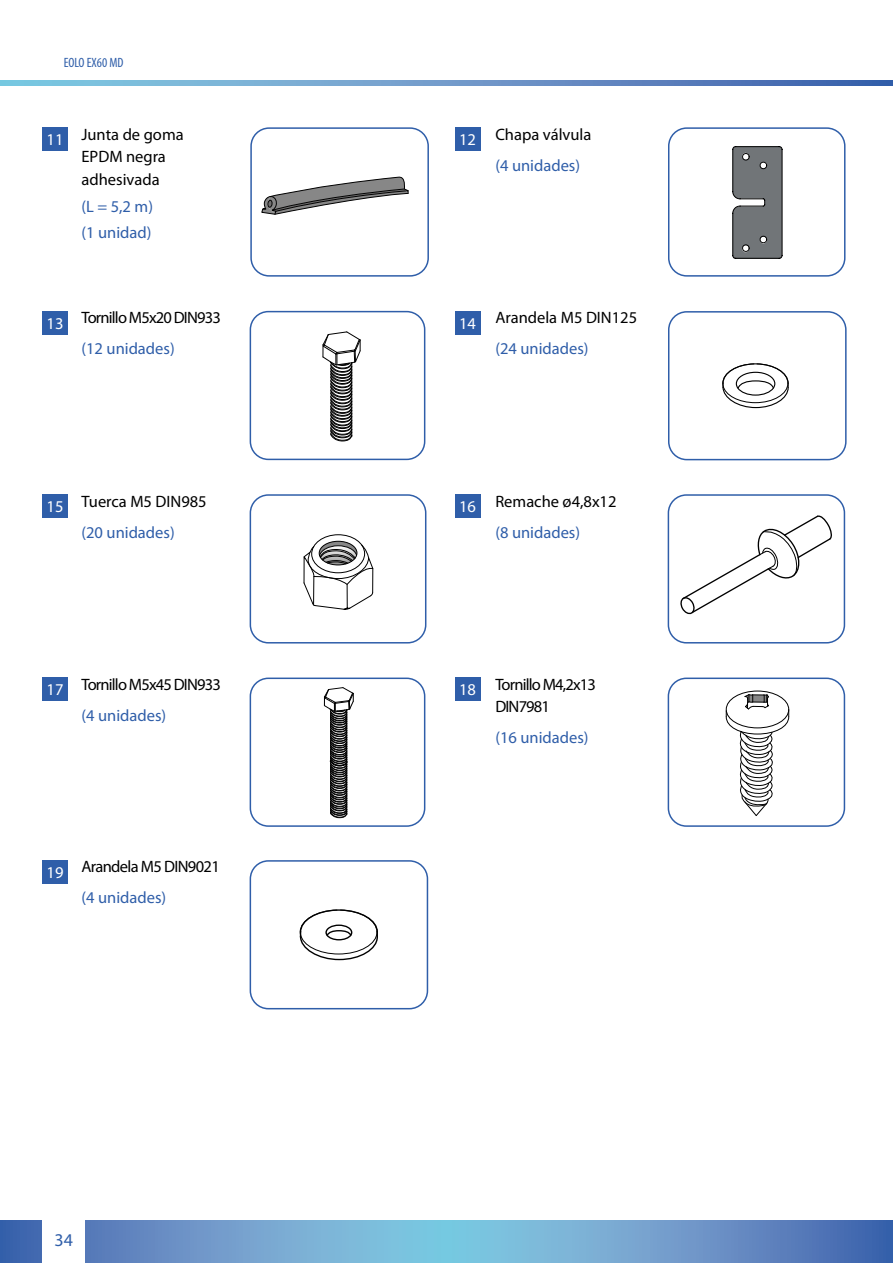
<style>
.page{position:relative;width:893px;height:1263px;background:#fff}
.page>*{position:absolute;margin:0;border:0;box-sizing:border-box;transform-origin:0 0}
.t1{font:18px "Myriad Pro";color:#2f5ea9}
.t2{font:16.5px/26.7px "Myriad Pro";color:#2f5ea9}
.t3{font:16.5px/22.5px "Myriad Pro";letter-spacing:-.005em;color:#000}
.t4{font:16.5px/22.5px "Myriad Pro";letter-spacing:-.05em;color:#000}
.t5{font:16.5px "Myriad Pro";color:#fff}
.t6{font:16.5px "Myriad Pro";letter-spacing:-.04em;color:#000}
.t7{font:condensed 13.5px "Myriad Pro";color:#2f5ea9}
</style>
<div class="page">
<svg style="left:0;top:1220px;width:893px;height:43px;background:#6b9cca"></svg>
<svg style="left:0;top:81px;width:893px;height:4px;background:#6898c8"></svg>
<div style="left:43px;top:1218px;width:42px;height:45px;background:#fff"></div>
<div style="left:43px;top:311px;width:25px;height:23px;background:#2f5ea9"></div>
<div style="left:43px;top:494px;width:25px;height:24px;background:#2f5ea9"></div>
<div style="left:43px;top:677px;width:25px;height:24px;background:#2f5ea9"></div>
<div style="left:455px;top:494px;width:25px;height:24px;background:#2f5ea9"></div>
<div style="left:455px;top:311px;width:25px;height:23px;background:#2f5ea9"></div>
<div style="left:455px;top:677px;width:25px;height:24px;background:#2f5ea9"></div>
<div style="left:43px;top:860px;width:25px;height:23px;background:#2f5ea9"></div>
<div style="left:43px;top:128px;width:25px;height:23px;background:#2f5ea9"></div>
<div style="left:455px;top:127px;width:25px;height:24px;background:#2f5ea9"></div>
<svg style="left:722px;top:363px;width:67px;height:46px"></svg>
<div style="left:668px;top:311px;width:179px;height:149px;border:2px solid #2f5ea9;border-radius:18px"></div>
<svg style="left:303px;top:540px;width:71px;height:70px"></svg>
<div style="left:250px;top:494px;width:176px;height:149px;border:2px solid #2f5ea9;border-radius:18px"></div>
<svg style="left:324px;top:687px;width:30px;height:131px"></svg>
<div style="left:250px;top:677px;width:175px;height:150px;border:2px solid #2f5ea9;border-radius:18px"></div>
<svg style="left:299px;top:909px;width:79px;height:52px"></svg>
<div style="left:250px;top:860px;width:178px;height:149px;border:2px solid #2f5ea9;border-radius:18px"></div>
<svg style="left:680px;top:515px;width:152px;height:100px"></svg>
<div style="left:668px;top:494px;width:177px;height:149px;border:2px solid #2f5ea9;border-radius:18px"></div>
<svg style="left:261px;top:177px;width:148px;height:38px"></svg>
<div style="left:250px;top:127px;width:179px;height:150px;border:2px solid #2f5ea9;border-radius:18px"></div>
<img style="left:782px;top:148px;width:1px;height:109px">
<svg style="left:732px;top:146px;width:50px;height:113px;background:#727578"></svg>
<div style="left:668px;top:127px;width:177px;height:150px;border:2px solid #2f5ea9;border-radius:18px"></div>
<svg style="left:322px;top:331px;width:39px;height:111px"></svg>
<div style="left:250px;top:311px;width:175px;height:149px;border:2px solid #2f5ea9;border-radius:18px"></div>
<svg style="left:725px;top:693px;width:64px;height:123px"></svg>
<div style="left:668px;top:677px;width:177px;height:150px;border:2px solid #2f5ea9;border-radius:18px"></div>
<p class="t7" style="left:64px;top:54px;width:61px">EOLO EX60 MD</p>
<p class="t3" style="left:81px;top:123px;width:104px">Junta de goma<br>EPDM negra adhesivada</p>
<p class="t2" style="left:81px;top:193px;width:73px">(L = 5,2 m) (1 unidad)</p>
<p class="t5" style="left:47px;top:130px;width:18px">11</p>
<p class="t5" style="left:459px;top:130px;width:18px">12</p>
<p class="t3" style="left:495px;top:123px;width:98px">Chapa válvula</p>
<p class="t2" style="left:495px;top:152px;width:86px">(4 unidades)</p>
<p class="t5" style="left:47px;top:313px;width:18px">13</p>
<p class="t4" style="left:81px;top:306px;width:141px">Tornillo M5x20 DIN933</p>
<p class="t2" style="left:81px;top:335px;width:95px">(12 unidades)</p>
<p class="t5" style="left:459px;top:313px;width:18px">14</p>
<p class="t3" style="left:495px;top:306px;width:143px">Arandela M5 DIN125</p>
<p class="t2" style="left:495px;top:335px;width:95px">(24 unidades)</p>
<p class="t5" style="left:47px;top:496px;width:18px">15</p>
<p class="t3" style="left:81px;top:490px;width:127px">Tuerca M5 DIN985</p>
<p class="t2" style="left:81px;top:519px;width:95px">(20 unidades)</p>
<p class="t5" style="left:459px;top:496px;width:18px">16</p>
<p class="t3" style="left:495px;top:490px;width:123px">Remache ø4,8x12</p>
<p class="t2" style="left:495px;top:518px;width:86px">(8 unidades)</p>
<p class="t5" style="left:47px;top:680px;width:18px">17</p>
<p class="t4" style="left:81px;top:673px;width:141px">Tornillo M5x45 DIN933</p>
<p class="t2" style="left:81px;top:702px;width:86px">(4 unidades)</p>
<p class="t5" style="left:47px;top:862px;width:18px">19</p>
<p class="t6" style="left:81px;top:857px;width:140px">Arandela M5 DIN9021</p>
<p class="t2" style="left:81px;top:884px;width:86px">(4 unidades)</p>
<p class="t5" style="left:459px;top:680px;width:18px">18</p>
<p class="t4" style="left:495px;top:673px;width:102px">Tornillo M4,2x13<br>DIN7981</p>
<p class="t2" style="left:495px;top:724px;width:95px">(16 unidades)</p>
<p class="t1" style="left:55px;top:1229px;width:20px">34</p>
</div>
